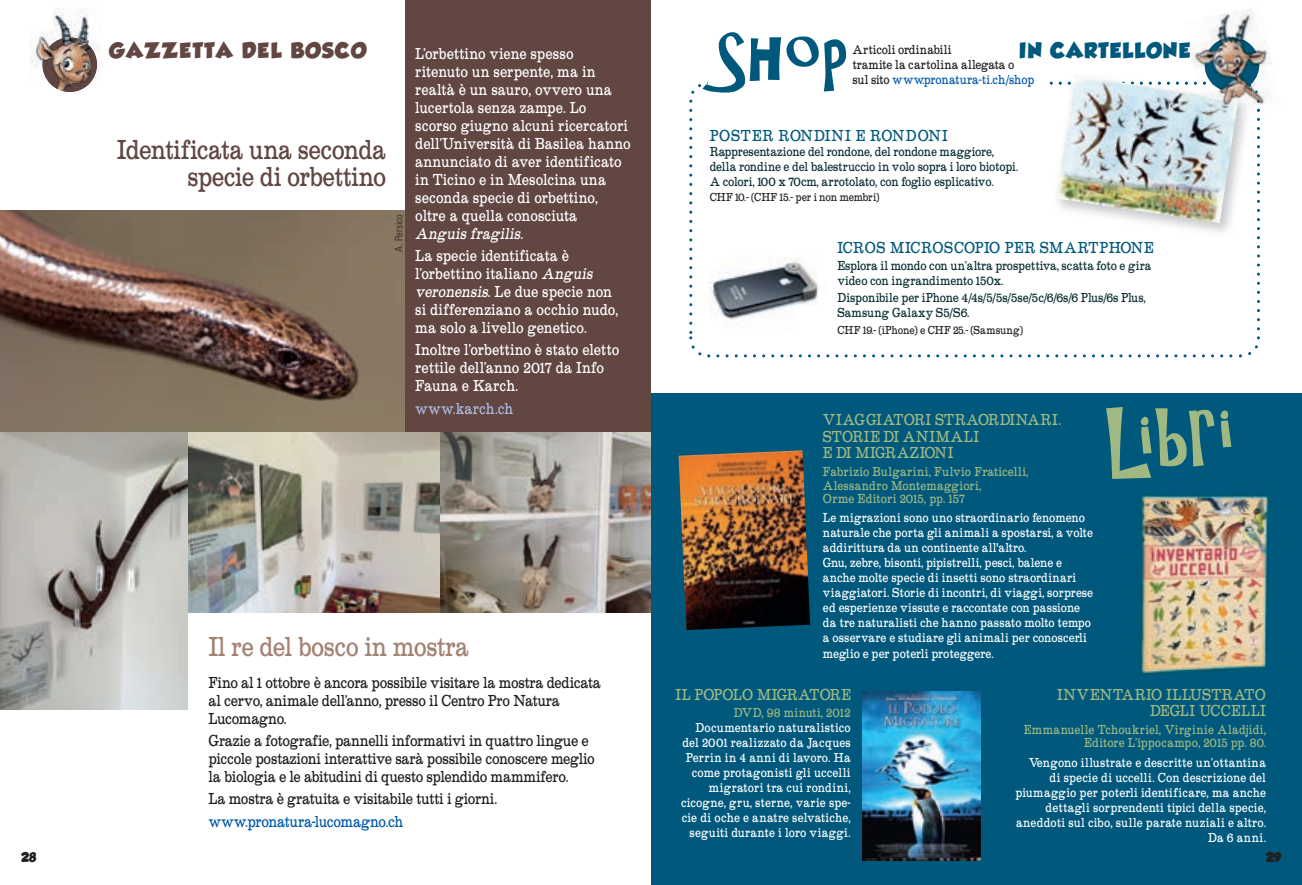
<style>
.page{position:relative;width:1302px;height:885px;background:#fff}
.page>*{position:absolute;margin:0;border:0;box-sizing:border-box;transform-origin:0 0}
.t1{font:78.6px "Gilligans Island";color:#a0b982}
.t2{font:66px "Gilligans Island";color:#00597d}
.t3{font:28.5px/26.7px "Roundslab Serif";letter-spacing:-.025em;color:#614642;text-align:right}
.t4{font:28.5px "Roundslab Serif";letter-spacing:-.025em;color:#a38274}
.t5{font:19.2px "GROBOLD";letter-spacing:.09em;color:#614642}
.t6{font:19.2px "GROBOLD";letter-spacing:.07em;color:#00597d}
.t7{font:16.5px/18px "Roundslab Serif";color:#fff}
.t8{font:16.5px/18px "Roundslab Serif";letter-spacing:-.02em;color:#231f20}
.t9{font:16.5px/16.5px "Roundslab Serif";letter-spacing:.025em;color:#a0b982}
.t10{font:16.5px "Roundslab Serif";letter-spacing:.035em;color:#00597d}
.t11{font:16.5px "Roundslab Serif";letter-spacing:-.02em;color:#015aaa}
.t12{font:16.5px "Roundslab Serif";letter-spacing:.06em;color:#00597d}
.t13{font:16.5px "Roundslab Serif";color:#a0b982}
.t14{font:16.5px "Roundslab Serif";letter-spacing:.005em;color:#aebade}
.t15{font:13.5px/15px "Roundslab Serif";color:#fff;text-align:right}
.t16{font:13.5px/15px "Roundslab Serif";letter-spacing:-.02em;color:#0a2e34}
.t17{font:13.5px/13.5px "Roundslab Serif";color:#a0b982;text-align:right}
.t18{font:13.5px/13.5px "Roundslab Serif";letter-spacing:.02em;color:#a0b982}
.t19{font:13.5px/15px "Roundslab Serif";letter-spacing:.005em;color:#231f20}
.t20{font:13.5px/15px "Roundslab Serif";color:#0a2e34}
.t21{font:12px "Roundslab Serif";letter-spacing:-.01em;color:#231f20}
.t22{font:12px "GROBOLD";color:#231f20}
.t23{font:300 condensed 10.5px "Univers";color:#231f20}
.s1{color:#015aaa}
.s2{font-style:italic}
</style>
<div class="page">
<div style="left:651px;top:393px;width:650px;height:491px;background:#00597d"></div>
<svg style="left:689px;top:82px;width:570px;height:275px"></svg>
<div style="left:708px;top:75px;width:336px;height:15px;background:#fff"></div>
<img style="left:0;top:210px;width:405px;height:222px">
<div style="left:405px;top:0;width:246px;height:432px;background:#614642"></div>
<img style="left:862px;top:691px;width:118px;height:169px">
<img style="left:1139px;top:493px;width:131px;height:182px">
<img style="left:187px;top:432px;width:464px;height:180px">
<img style="left:0;top:432px;width:187px;height:277px">
<img style="left:678px;top:450px;width:132px;height:180px">
<img style="left:1051px;top:85px;width:200px;height:152px">
<img style="left:1051px;top:81px;width:3px;height:9px">
<img style="left:1051px;top:82px;width:4px;height:3px">
<img style="left:1055px;top:76px;width:179px;height:147px">
<img style="left:1183px;top:9px;width:89px;height:106px">
<img style="left:1193px;top:71px;width:58px;height:47px">
<svg style="left:1247px;top:92px;width:10px;height:2px"></svg>
<img style="left:1198px;top:94px;width:39px;height:30px">
<img style="left:1204px;top:37px;width:54px;height:55px">
<div style="left:42px;top:37px;width:55px;height:55px;background:#614642;border-radius:50%"></div>
<img style="left:50px;top:83px;width:25px;height:9px">
<img style="left:30px;top:8px;width:71px;height:69px">
<img style="left:42px;top:37px;width:55px;height:46px">
<h2 class="t2" style="left:718px;top:18px;width:133px">Shop</h2>
<h3 class="t5" style="left:109px;top:39px;width:258px">GAZZETTA DEL BOSCO</h3>
<h3 class="t6" style="left:1018px;top:39px;width:173px">IN CARTELLONE</h3>
<p class="t19" style="left:852px;top:42px;width:183px">Articoli ordinabili<br>tramite la cartolina allegata o<br>sul sito <span class="s1">www.pronatura-ti.ch/shop</span></p>
<p class="t7" style="left:415px;top:44px;width:217px">L’orbettino viene spesso<br>ritenuto un serpente, ma in realtà è un sauro, ovvero una lucertola senza zampe. Lo scorso giugno alcuni ricercatori dell’Università di Basilea hanno annunciato di aver identificato in Ticino e in Mesolcina una seconda specie di orbettino, oltre a quella conosciuta<br><span class="s2">Anguis fragilis</span>.</p>
<p class="t7" style="left:415px;top:247px;width:204px">La specie identificata è l’orbettino italiano <span class="s2">Anguis veronensis</span>. Le due specie non si differenziano a occhio nudo, ma solo a livello genetico.</p>
<p class="t7" style="left:415px;top:341px;width:205px">Inoltre l’orbettino è stato eletto rettile dell’anno 2017 da Info<br>Fauna e Karch.</p>
<p class="t14" style="left:415px;top:398px;width:100px">www.karch.ch</p>
<p class="t12" style="left:709px;top:126px;width:239px">POSTER RONDINI E RONDONI</p>
<p class="t16" style="left:709px;top:144px;width:310px">Rappresentazione del rondone, del rondone maggiore, della rondine e del balestruccio in volo sopra i loro biotopi.<br>A colori, 100 x 70cm, arrotolato, con foglio esplicativo.</p>
<p class="t21" style="left:709px;top:190px;width:171px">CHF 10.- (CHF 15.- per i non membri)</p>
<h3 class="t3" style="left:117px;top:136px;width:271px">Identificata una seconda specie di orbettino</h3>
<p class="t23" style="left:392px;top:252px;width:39px;rotate:-90deg">A. Persico</p>
<p class="t10" style="left:837px;top:237px;width:318px">ICROS MICROSCOPIO PER SMARTPHONE</p>
<p class="t16" style="left:837px;top:258px;width:315px">Esplora il mondo con un’altra prospettiva, scatta foto e gira video con ingrandimento 150x.</p>
<p class="t20" style="left:837px;top:290px;width:310px">Disponibile per iPhone 4/4s/5/5s/5se/5c/6/6s/6 Plus/6s Plus,<br>Samsung Galaxy S5/S6.</p>
<p class="t21" style="left:837px;top:323px;width:187px">CHF 19.- (iPhone) e CHF 25.- (Samsung)</p>
<h1 class="t1" style="left:1105px;top:397px;width:127px;rotate:-4deg">Libri</h1>
<p class="t9" style="left:822px;top:411px;width:240px">VIAGGIATORI STRAORDINARI.<br>STORIE DI ANIMALI<br>E DI MIGRAZIONI</p>
<p class="t18" style="left:822px;top:465px;width:207px">Fabrizio Bulgarini, Fulvio Fraticelli,<br>Alessandro Montemaggiori,<br>Orme Editori 2015, pp. 157</p>
<p class="t15" style="left:822px;top:510px;width:272px;text-align:left">Le migrazioni sono uno straordinario fenomeno naturale che porta gli animali a spostarsi, a volte addirittura da un continente all'altro.<br>Gnu, zebre, bisonti, pipistrelli, pesci, balene e anche molte specie di insetti sono straordinari viaggiatori. Storie di incontri, di viaggi, sorprese ed esperienze vissute e raccontate con passione da tre naturalisti che hanno passato molto tempo a osservare e studiare gli animali per conoscerli meglio e per poterli proteggere.</p>
<p class="t9" style="left:1057px;top:685px;width:210px;text-align:right">INVENTARIO ILLUSTRATO<br>DEGLI UCCELLI</p>
<p class="t17" style="left:1023px;top:722px;width:244px">Emmanuelle Tchoukriel, Virginie Aladjidi,<br>Editore L’ippocampo, 2015 pp. 80.</p>
<p class="t15" style="left:1015px;top:754px;width:252px">Vengono illustrate e descritte un’ottantina di specie di uccelli. Con descrizione del piumaggio per poterli identificare, ma anche dettagli sorprendenti tipici della specie, aneddoti sul cibo, sulle parate nuziali e altro.<br>Da 6 anni.</p>
<h3 class="t4" style="left:208px;top:630px;width:262px">Il re del bosco in mostra</h3>
<p class="t8" style="left:208px;top:673px;width:394px">Fino al 1 ottobre è ancora possibile visitare la mostra dedicata al cervo, animale dell’anno, presso il Centro Pro Natura<br>Lucomagno.</p>
<p class="t8" style="left:208px;top:731px;width:387px">Grazie a fotografie, pannelli informativi in quattro lingue e piccole postazioni interattive sarà possibile conoscere meglio la biologia e le abitudini di questo splendido mammifero.</p>
<p class="t8" style="left:208px;top:789px;width:290px">La mostra è gratuita e visitabile tutti i giorni.</p>
<p class="t11" style="left:208px;top:811px;width:196px">www.pronatura-lucomagno.ch</p>
<p class="t13" style="left:675px;top:684px;width:177px">IL POPOLO MIGRATORE</p>
<p class="t17" style="left:733px;top:706px;width:118px">DVD, 98 minuti, 2012</p>
<p class="t15" style="left:681px;top:720px;width:171px">Documentario naturalistico del 2001 realizzato da Jacques<br>Perrin in 4 anni di lavoro. Ha come protagonisti gli uccelli migratori tra cui rondini, cicogne, gru, sterne, varie spe&shy;cie di oche e anatre selvatiche, seguiti durante i loro viaggi.</p>
<p class="t22" style="left:21px;top:850px;width:17px">28</p>
<p class="t22" style="left:1265px;top:850px;width:16px">29</p>
</div>
